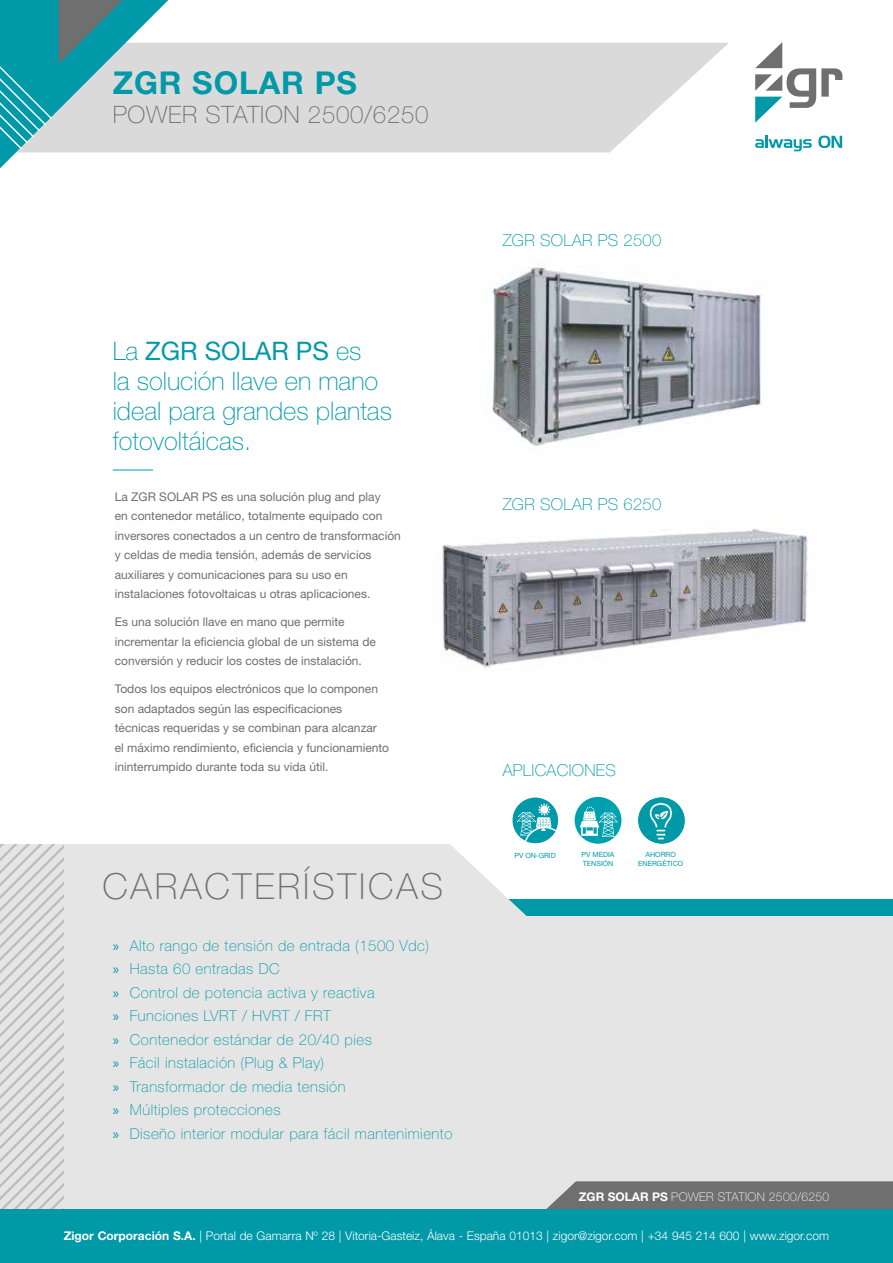
<style>
.page{position:relative;width:893px;height:1263px;background:#fff}
.page>*{position:absolute;margin:0;border:0;box-sizing:border-box;transform-origin:0 0}
.t1{font:100 36px "Helvetica Neue LT Std";letter-spacing:.08em;color:#706f6f}
.t2{font:700 31.5px "Helvetica Neue LT Std";letter-spacing:.03em;color:#0099a8}
.t3{font:100 25.5px/30px "Helvetica Neue LT Std";color:#0099a8}
.t4{font:100 24px "Helvetica Neue LT Std";letter-spacing:.03em;color:#706f6f}
.t5{font:100 16.5px "Helvetica Neue LT Std";letter-spacing:.02em;color:#0099a8}
.t6{font:100 15px/23.5px "Helvetica Neue LT Std";letter-spacing:.035em;color:#0099a8}
.t7{font:12px/19.5px "Helvetica Neue LT Std";color:#706f6f}
.t8{font:300 12px "Helvetica Neue LT Std";color:#fff}
.t9{font:100 12px "Helvetica Neue LT Std";letter-spacing:.03em;color:#fff}
.t10{font:7.2px/9.1px "Helvetica Neue LT Std";color:#009ba8;text-align:center}
.s1{font-weight:400}
.s2{font-family:"Myriad Pro";font-weight:400}
.s3{font-weight:700}
</style>
<div class="page">
<div style="left:592px;top:899px;width:301px;height:18px;background:#0099a8"></div>
<div style="left:0;top:917px;width:893px;height:346px;background:#e5e5e5"></div>
<svg style="left:64px;top:844px;width:528px;height:73px;fill:#e5e5e5"></svg>
<hr style="left:113px;top:470px;width:40px;height:1px;background:#0099a8">
<svg style="left:0;top:844px;width:64px;height:365px"></svg>
<svg style="left:546px;top:1181px;width:347px;height:28px;background:#767575"></svg>
<div style="left:0;top:1209px;width:893px;height:54px;background:#0099a8"></div>
<svg style="left:512px;top:797px;width:46px;height:46px"></svg>
<svg style="left:517px;top:803px;width:41px;height:40px"></svg>
<div style="left:638px;top:797px;width:46px;height:46px;background:#0099a8;border-radius:50%"></div>
<svg style="left:648px;top:803px;width:30px;height:41px"></svg>
<svg style="left:755px;top:42px;width:87px;height:81px"></svg>
<svg style="left:755px;top:136px;width:57px;height:15px"></svg>
<svg style="left:818px;top:136px;width:24px;height:12px"></svg>
<img style="left:442px;top:528px;width:366px;height:141px">
<img style="left:486px;top:264px;width:276px;height:182px">
<svg style="left:168px;top:43px;width:561px;height:109px;background:#ddd"></svg>
<svg style="left:0;top:0;width:168px;height:168px;background:#78bbc1"></svg>
<div style="left:575px;top:797px;width:46px;height:47px;background:#00a1af;border-radius:50%"></div>
<svg style="left:580px;top:806px;width:38px;height:31px"></svg>
<h2 class="t2" style="left:113px;top:64px;width:246px">ZGR SOLAR PS</h2>
<h3 class="t4" style="left:113px;top:101px;width:317px">POWER STATION 2500/6250</h3>
<h3 class="t3" style="left:113px;top:336px;width:281px">La <span class="s1">ZGR SOLAR PS</span> es<br>la solución llave en mano ideal para grandes plantas fotovoltáicas.</h3>
<p class="t7" style="left:115px;top:486px;width:288px">La ZGR SOLAR PS es una solución plug and play<br>en contenedor metálico, totalmente equipado con inversores conectados a un centro de transformación y celdas de media tensión, además de servicios auxiliares y comunicaciones para su uso en instalaciones fotovoltaicas u otras aplicaciones.</p>
<p class="t7" style="left:115px;top:612px;width:263px">Es una solución llave en mano que permite incrementar la eficiencia global de un sistema de conversión y reducir los costes de instalación.</p>
<p class="t7" style="left:115px;top:679px;width:276px">Todos los equipos electrónicos que lo componen son adaptados según las especificaciones técnicas requeridas y se combinan para alcanzar<br>el máximo rendimiento, eficiencia y funcionamiento ininterrumpido durante toda su vida útil.</p>
<h1 class="t1" style="left:102px;top:865px;width:342px">CARACTERÍSTICAS</h1>
<p class="t6" style="left:113px;top:934px;width:341px"><span class="s2">»</span> Alto rango de tensión de entrada (1500 Vdc)<br><span class="s2">»</span> Hasta 60 entradas DC<br><span class="s2">»</span> Control de potencia activa y reactiva<br><span class="s2">»</span> Funciones LVRT / HVRT / FRT<br><span class="s2">»</span> Contenedor estándar de 20/40 pies<br><span class="s2">»</span> Fácil instalación (Plug &amp; Play)<br><span class="s2">»</span> Transformador de media tensión<br><span class="s2">»</span> Múltiples protecciones<br><span class="s2">»</span> Diseño interior modular para fácil mantenimiento</p>
<h3 class="t5" style="left:503px;top:230px;width:160px">ZGR SOLAR PS 2500</h3>
<h3 class="t5" style="left:503px;top:495px;width:160px">ZGR SOLAR PS 6250</h3>
<h3 class="t5" style="left:503px;top:761px;width:115px">APLICACIONES</h3>
<p class="t10" style="left:514px;top:850px;width:43px">PV ON-GRID</p>
<p class="t10" style="left:638px;top:849px;width:46px">AHORRO<br>ENERGÉTICO</p>
<p class="t10" style="left:582px;top:850px;width:34px;text-align:left">PV MEDIA<br>TENSIÓN</p>
<p class="t9" style="left:579px;top:1190px;width:252px"><span class="s3">ZGR SOLAR PS</span> POWER STATION 2500/6250</p>
<p class="t8" style="left:64px;top:1228px;width:767px"><span class="s3">Zigor Corporación S.A.</span> | Portal de Gamarra Nº 28 | Vitoria-Gasteiz, Álava - España 01013 | zigor@zigor.com | +34 945 214 600 | www.zigor.com</p>
</div>
